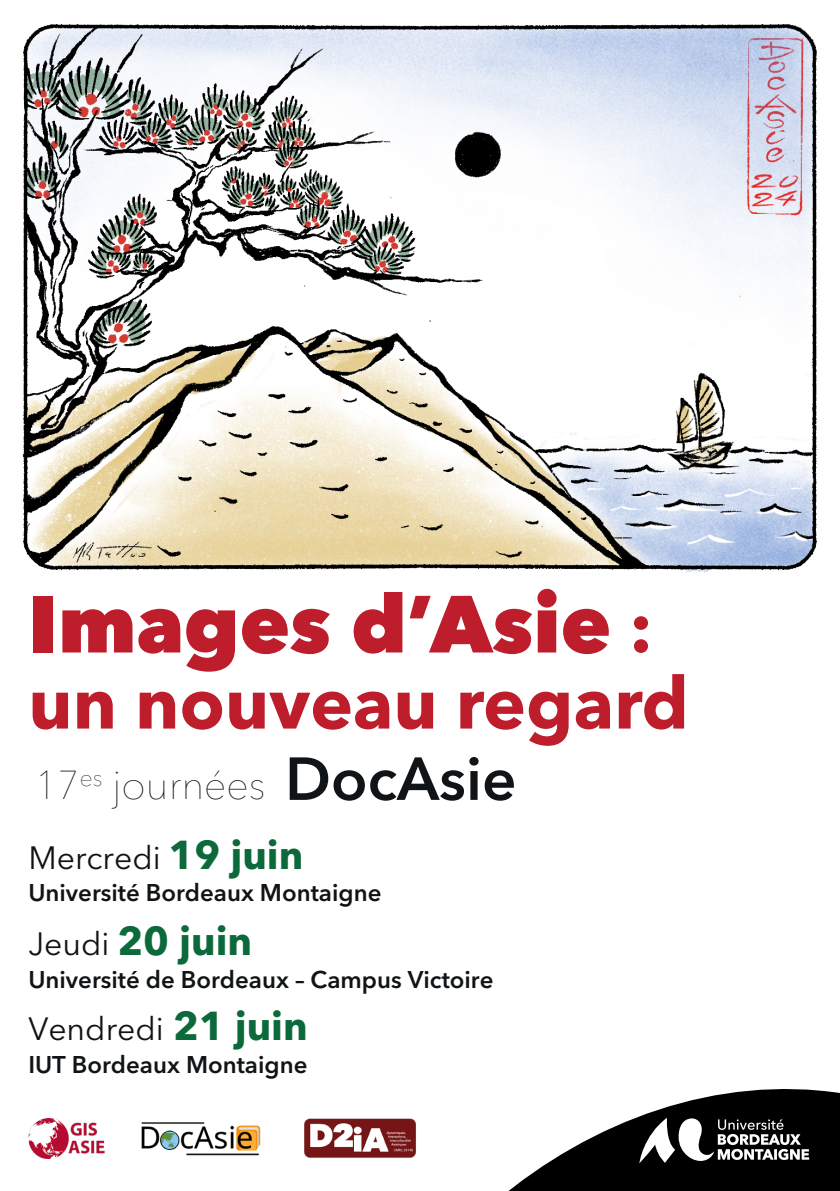
<style>
.page{position:relative;width:840px;height:1191px;background:#fff}
.page>*{position:absolute;margin:0;border:0;box-sizing:border-box;transform-origin:0 0}
.t1{font:800 80px "Avenir Next LT Pro";color:#be1d2c}
.t2{font:700 72px "Avenir Next LT Pro";color:#be1d2c}
.t3{font:200 40px "Avenir Next LT Pro";color:#111416}
.t4{font:700 40px "Avenir Next LT Pro";color:#0b693a}
.t5{font:32px "Avenir Next LT Pro";color:#111416}
.t6{font:600 24px "Avenir Next LT Pro";color:#111416}
.s1{font-weight:700;font-size:72px}
.s2{font-weight:600;font-size:60px}
.s3{font-weight:700;font-size:40px;color:#0b693a}
.s4{font-weight:400;font-size:32px;color:#111416}
</style>
<div class="page">
<img style="left:22px;top:24px;width:795px;height:549px">
<img style="left:141px;top:1122px;width:120px;height:34px">
<img style="left:304px;top:1118px;width:112px;height:40px">
<img style="left:28px;top:1118px;width:77px;height:40px">
<svg style="left:508px;top:1089px;width:331px;height:102px;fill:#000001"></svg>
<svg style="left:639px;top:1117px;width:169px;height:46px"></svg>
<h1 class="t1" style="left:28px;top:575px;width:625px">Images d’Asie <span class="s1">:</span></h1>
<h2 class="t2" style="left:28px;top:659px;width:661px">un nouveau regard</h2>
<h3 class="t3" style="left:35px;top:761px;width:483px">17<sup>es</sup> journées <span class="s2">DocAsie</span></h3>
<h3 class="t5" style="left:28px;top:838px;width:276px">Mercredi <span class="s3">19 juin</span></h3>
<p class="t6" style="left:28px;top:878px;width:354px">Université Bordeaux Montaigne</p>
<h3 class="t4" style="left:28px;top:916px;width:225px"><span class="s4">Jeudi</span> 20 juin</h3>
<p class="t6" style="left:28px;top:965px;width:466px">Université de Bordeaux – Campus Victoire</p>
<h3 class="t5" style="left:28px;top:1009px;width:281px">Vendredi <span class="s3">21 juin</span></h3>
<p class="t6" style="left:28px;top:1050px;width:280px">IUT Bordeaux Montaigne</p>
</div>
